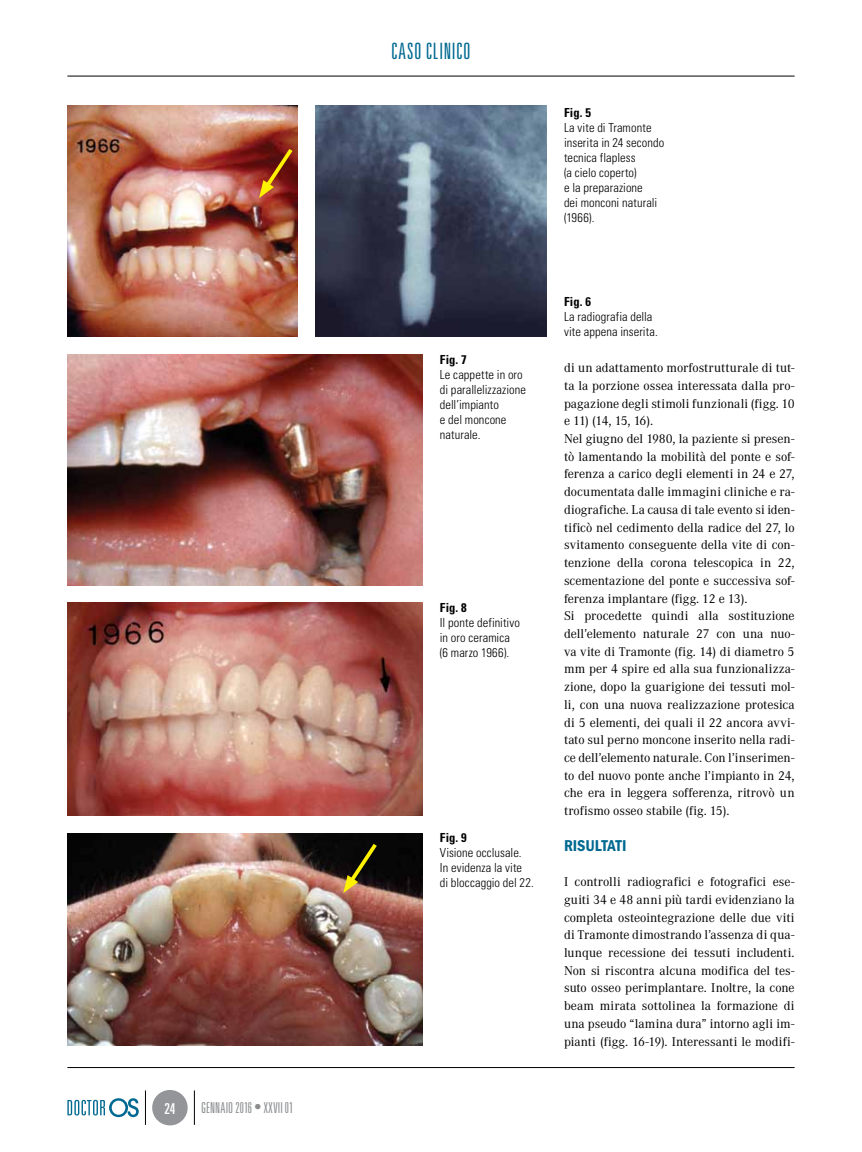
<style>
.page{position:relative;width:862px;height:1152px;background:#fff}
.page>*{position:absolute;margin:0;border:0;box-sizing:border-box;transform-origin:0 0}
.t1{font:300 ultra-condensed 22.5px "Univers LT Std";letter-spacing:.03em;color:#006991}
.t2{font:16.25px "ITC Franklin Gothic Std Dm Cd";letter-spacing:-.01em;color:#006991}
.t3{font:300 ultra-condensed 15px "Univers LT Std";letter-spacing:.01em;color:#8a8c8e}
.t4{font:ultra-condensed 15px "Univers LT Std";color:#fff}
.t5{font:12.5px/17.8px "Corporate ABQ";color:#000}
.t6{font:300 condensed 12.5px/15px "Univers LT Std";letter-spacing:.005em;color:#000}
.t7{font:700 condensed 12.5px "Univers LT Std";letter-spacing:.01em;color:#000}
</style>
<div class="page">
<hr style="left:67px;top:76px;width:727px;height:1px;background:#000">
<div style="left:152px;top:1090px;width:35px;height:35px;background:#939598;border-radius:50%"></div>
<svg style="left:67px;top:1098px;width:72px;height:19px"></svg>
<hr style="left:194px;top:1090px;width:1px;height:34px;background:#000">
<hr style="left:145px;top:1090px;width:1px;height:34px;background:#000">
<hr style="left:67px;top:1067px;width:727px;height:1px;background:#000">
<img style="left:67px;top:106px;width:231px;height:231px">
<img style="left:67px;top:354px;width:355px;height:231px">
<img style="left:67px;top:602px;width:355px;height:213px">
<img style="left:67px;top:833px;width:355px;height:212px">
<img style="left:315px;top:106px;width:231px;height:231px">
<svg style="left:259px;top:145px;width:37px;height:53px;background:#883512"></svg>
<svg style="left:343px;top:839px;width:37px;height:54px;background:#433817"></svg>
<p class="t4" style="left:164px;top:1100px;width:12px">24</p>
<p class="t3" style="left:201px;top:1100px;width:94px">GENNAIO 2016 • XXVII 01</p>
<h1 class="t1" style="left:391px;top:39px;width:81px">CASO CLINICO</h1>
<p class="t7" style="left:439px;top:351px;width:28px">Fig. 7</p>
<p class="t6" style="left:439px;top:366px;width:87px">Le cappette in oro di parallelizzazione dell’impianto<br>e del moncone naturale.</p>
<p class="t7" style="left:439px;top:599px;width:28px">Fig. 8</p>
<p class="t6" style="left:439px;top:615px;width:82px">Il ponte definitivo in oro ceramica (6 marzo 1966).</p>
<p class="t7" style="left:439px;top:830px;width:28px">Fig. 9</p>
<p class="t6" style="left:439px;top:845px;width:95px">Visione occlusale.<br>In evidenza la vite<br>di bloccaggio del 22.</p>
<p class="t7" style="left:563px;top:105px;width:28px">Fig. 5</p>
<p class="t6" style="left:563px;top:120px;width:102px">La vite di Tramonte inserita in 24 secondo tecnica flapless<br>(a cielo coperto)<br>e la preparazione<br>dei monconi naturali (1966).</p>
<p class="t7" style="left:563px;top:294px;width:28px">Fig. 6</p>
<p class="t6" style="left:563px;top:309px;width:95px">La radiografia della vite appena inserita.</p>
<p class="t5" style="left:563px;top:359px;width:232px">di un adattamento morfostrutturale di tut&shy;ta la porzione ossea interessata dalla pro&shy;pagazione degli stimoli funzionali (figg. 10 e 11) (14, 15, 16).<br>Nel giugno del 1980, la paziente si presen&shy;tò lamentando la mobilità del ponte e sof&shy;ferenza a carico degli elementi in 24 e 27, documentata dalle immagini cliniche e ra&shy;diografiche. La causa di tale evento si iden&shy;tificò nel cedimento della radice del 27, lo svitamento conseguente della vite di con&shy;tenzione della corona telescopica in 22, scementazione del ponte e successiva sof&shy;ferenza implantare (figg. 12 e 13).<br>Si procedette quindi alla sostituzione dell’elemento naturale 27 con una nuo&shy;va vite di Tramonte (fig. 14) di diametro 5 mm per 4 spire ed alla sua funzionalizza&shy;zione, dopo la guarigione dei tessuti mol&shy;li, con una nuova realizzazione protesica di 5 elementi, dei quali il 22 ancora avvi&shy;tato sul perno moncone inserito nella radi&shy;ce dell’elemento naturale. Con l’inserimen&shy;to del nuovo ponte anche l’impianto in 24, che era in leggera sofferenza, ritrovò un trofismo osseo stabile (fig. 15).</p>
<h2 class="t2" style="left:563px;top:836px;width:64px">RISULTATI</h2>
<p class="t5" style="left:563px;top:873px;width:232px;text-align:justify">I controlli radiografici e fotografici ese&shy;guiti 34 e 48 anni più tardi evidenziano la completa osteointegrazione delle due viti di Tramonte dimostrando l’assenza di qua&shy;lunque recessione dei tessuti includenti.<br>Non si riscontra alcuna modifica del tes&shy;suto osseo perimplantare. Inoltre, la cone beam mirata sottolinea la formazione di una pseudo “lamina dura” intorno agli im&shy;pianti (figg. 16-19). Interessanti le modifi-</p>
</div>
